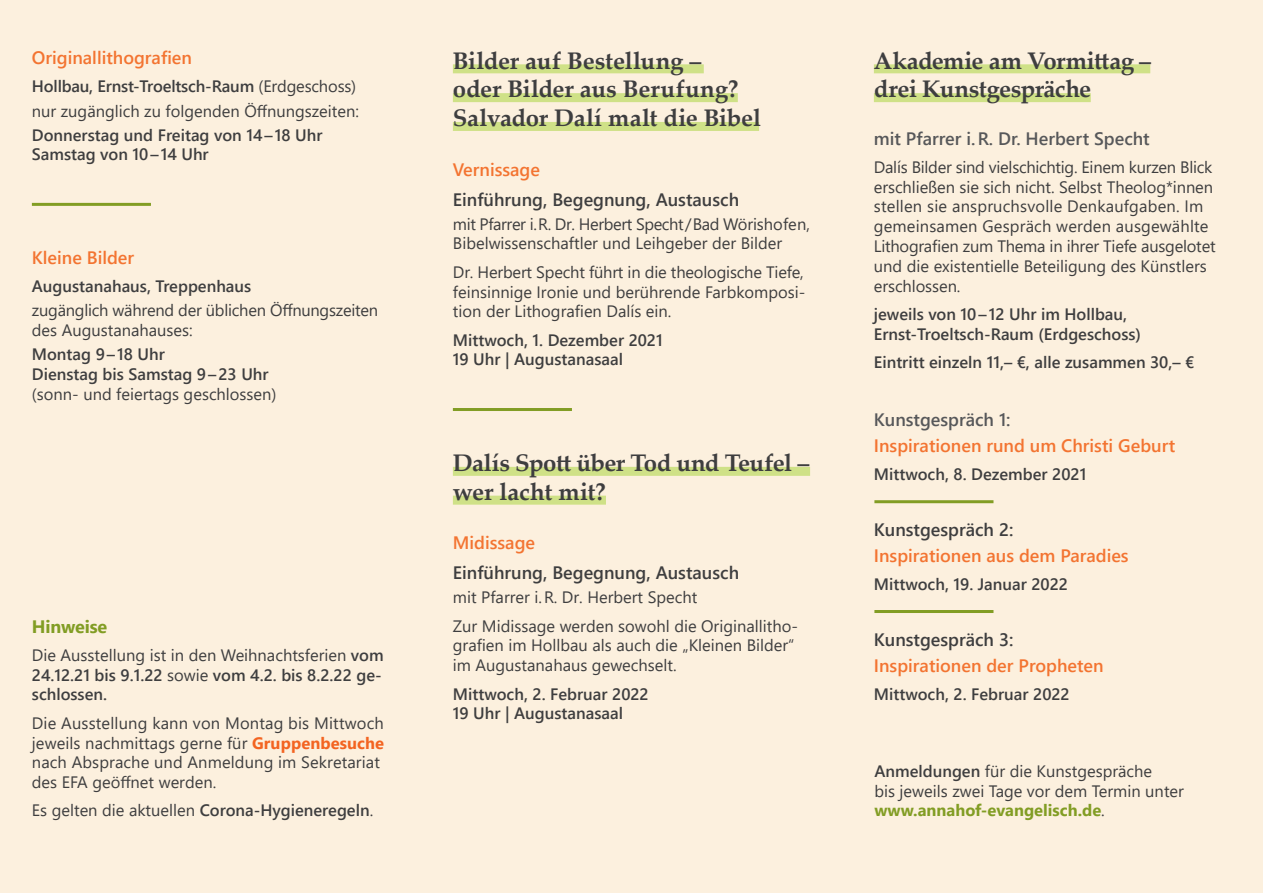
<style>
.page{position:relative;width:1263px;height:893px;background:#fcf0de}
.page>*{position:absolute;margin:0;border:0;box-sizing:border-box;transform-origin:0 0}
.t1{font:700 24px/28.8px "Palatino Linotype";letter-spacing:-.015em;color:#3e3e3f}
.t2{font:600 18px "Segoe UI";color:#f37431}
.t3{font:600 18px "Segoe UI";color:#3e3e3f}
.t4{font:600 18px "Segoe UI";color:#57585a}
.t5{font:700 18px "Segoe UI";letter-spacing:-.01em;color:#829d24}
.t6{font:16.5px/19.8px "Segoe UI";color:#3e3e3f}
.t7{font:600 16.5px/19.8px "Segoe UI";color:#3e3e3f}
.s1{font-weight:600}
.s2{font-weight:400}
.s3{font-weight:700;color:#f36421}
.s4{font-weight:700;color:#829d24}
</style>
<div class="page">
<div style="left:453px;top:64px;width:251px;height:9px;background:#cfe187"></div>
<div style="left:453px;top:93px;width:285px;height:9px;background:#cfe187"></div>
<div style="left:453px;top:122px;width:306px;height:9px;background:#cfe187"></div>
<div style="left:453px;top:467px;width:357px;height:9px;background:#cfe187"></div>
<div style="left:453px;top:496px;width:153px;height:9px;background:#cfe187"></div>
<div style="left:874px;top:64px;width:276px;height:9px;background:#cfe187"></div>
<div style="left:874px;top:93px;width:217px;height:9px;background:#cfe187"></div>
<hr style="left:874px;top:610px;width:119px;height:3px;background:#829d24">
<hr style="left:874px;top:500px;width:119px;height:3px;background:#829d24">
<hr style="left:453px;top:408px;width:119px;height:3px;background:#829d24">
<hr style="left:32px;top:203px;width:119px;height:3px;background:#829d24">
<p class="t2" style="left:32px;top:41px;width:162px">Originallithografien</p>
<p class="t6" style="left:32px;top:73px;width:329px;line-height:24px"><span class="s1">Hollbau, Ernst-Troeltsch-Raum</span> (Erdgeschoss) nur zugänglich zu folgenden Öffnungszeiten:</p>
<p class="t7" style="left:32px;top:123px;width:292px">Donnerstag und Freitag von 14–18 Uhr<br>Samstag von 10– 14 Uhr</p>
<p class="t2" style="left:32px;top:240px;width:104px">Kleine Bilder</p>
<p class="t7" style="left:32px;top:275px;width:221px">Augustanahaus, Treppenhaus</p>
<p class="t6" style="left:32px;top:299px;width:348px">zugänglich während der üblichen Öffnungszeiten des Augustanahauses:</p>
<p class="t7" style="left:32px;top:343px;width:238px">Montag 9–18 Uhr<br>Dienstag bis Samstag 9–23 Uhr</p>
<p class="t6" style="left:32px;top:382px;width:246px">(sonn- und feiertags geschlossen)</p>
<p class="t5" style="left:32px;top:609px;width:77px">Hinweise</p>
<p class="t7" style="left:32px;top:644px;width:353px"><span class="s2">Die Ausstellung ist in den Weihnachtsferien</span> vom<br>24.12.21 bis 9.1.22 <span class="s2">sowie</span> vom 4.2. bis 8.2.22 ge&shy;schlossen.</p>
<p class="t6" style="left:32px;top:711px;width:354px">Die Ausstellung kann von Montag bis Mittwoch jeweils nachmittags gerne für <span class="s3">Gruppenbesuche </span>nach Absprache und Anmeldung im Sekretariat des EFA geöffnet werden.</p>
<p class="t6" style="left:32px;top:799px;width:343px">Es gelten die aktuellen <span class="s1">Corona-Hygieneregeln</span>.</p>
<h1 class="t1" style="left:453px;top:45px;width:310px">Bilder auf Bestellung –<br>oder Bilder aus Berufung?<br>Salvador Dalí malt die Bibel</h1>
<p class="t2" style="left:453px;top:152px;width:89px">Vernissage</p>
<p class="t3" style="left:453px;top:182px;width:288px">Einführung, Begegnung, Austausch</p>
<p class="t6" style="left:453px;top:212px;width:359px">mit Pfarrer i.R. Dr. Herbert Specht/Bad Wörishofen,<br>Bibelwissenschaftler und Leihgeber der Bilder</p>
<p class="t6" style="left:453px;top:261px;width:354px;text-align:justify">Dr. Herbert Specht führt in die theologische Tiefe, feinsinnige Ironie und berührende Farbkomposi&shy;tion der Lithografien Dalís ein.</p>
<p class="t7" style="left:453px;top:329px;width:211px">Mittwoch, 1. Dezember 2021<br>19 Uhr | Augustanasaal</p>
<h1 class="t1" style="left:453px;top:448px;width:358px">Dalís Spott über Tod und Teufel – wer lacht mit?</h1>
<p class="t2" style="left:453px;top:526px;width:84px">Midissage</p>
<p class="t3" style="left:453px;top:556px;width:288px">Einführung, Begegnung, Austausch</p>
<p class="t6" style="left:453px;top:582px;width:344px;line-height:28.3px">mit Pfarrer i.R. Dr. Herbert Specht<br>Zur Midissage werden sowohl die Originallitho-</p>
<p class="t6" style="left:453px;top:634px;width:343px">grafien im Hollbau als auch die „Kleinen Bilder“ im Augustanahaus gewechselt.</p>
<p class="t7" style="left:453px;top:682px;width:197px">Mittwoch, 2. Februar 2022<br>19 Uhr | Augustanasaal</p>
<h1 class="t1" style="left:874px;top:45px;width:279px">Akademie am Vormittag – drei Kunstgespräche</h1>
<p class="t4" style="left:874px;top:121px;width:277px">mit Pfarrer i.R. Dr. Herbert Specht</p>
<p class="t6" style="left:874px;top:156px;width:343px">Dalís Bilder sind vielschichtig. Einem kurzen Blick erschließen sie sich nicht. Selbst Theolog*innen stellen sie anspruchsvolle Denkaufgaben. Im gemeinsamen Gespräch werden ausgewählte Lithografien zum Thema in ihrer Tiefe ausgelotet und die existentielle Beteiligung des Künstlers erschlossen.</p>
<p class="t7" style="left:874px;top:303px;width:269px">jeweils von 10–12 Uhr im Hollbau,<br>Ernst-Troeltsch-Raum (Erdgeschoss)</p>
<p class="t7" style="left:874px;top:351px;width:322px">Eintritt einzeln 11,– €, alle zusammen 30,– €</p>
<p class="t4" style="left:874px;top:403px;width:138px">Kunstgespräch 1:</p>
<p class="t2" style="left:874px;top:429px;width:303px">Inspirationen rund um Christi Geburt</p>
<p class="t7" style="left:874px;top:463px;width:214px">Mittwoch, 8. Dezember 2021</p>
<p class="t3" style="left:874px;top:513px;width:141px">Kunstgespräch 2:</p>
<p class="t2" style="left:874px;top:539px;width:256px">Inspirationen aus dem Paradies</p>
<p class="t7" style="left:874px;top:573px;width:196px">Mittwoch, 19. Januar 2022</p>
<p class="t3" style="left:874px;top:622px;width:141px">Kunstgespräch 3:</p>
<p class="t2" style="left:874px;top:648px;width:231px">Inspirationen der Propheten</p>
<p class="t7" style="left:874px;top:683px;width:197px">Mittwoch, 2. Februar 2022</p>
<p class="t6" style="left:874px;top:760px;width:311px"><span class="s1">Anmeldungen</span> für die Kunstgespräche<br>bis jeweils zwei Tage vor dem Termin unter <span class="s4">www.annahof-evangelisch.de</span>.</p>
</div>
